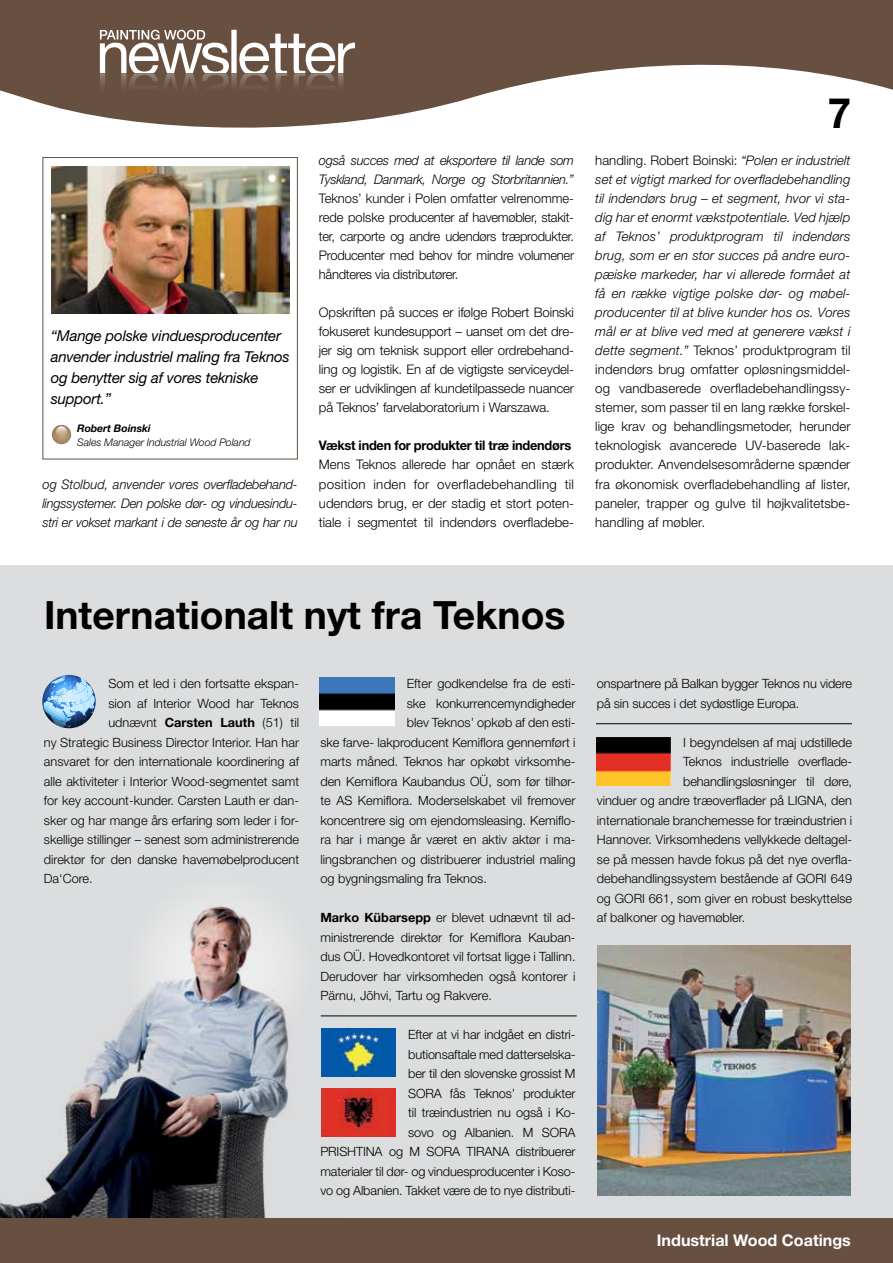
<style>
.page{position:relative;width:893px;height:1263px;background:#fff}
.page>*{position:absolute;margin:0;border:0;box-sizing:border-box;transform-origin:0 0}
.t1{font:700 42px "Helvetica Neue LT Std";color:#000}
.t2{font:700 39px "Helvetica Neue LT Std";color:#000}
.t3{font:700 16.2px "Helvetica Neue LT Std";color:#fff}
.t4{font:italic 15px/21px "Helvetica Neue LT Std";letter-spacing:-.015em;color:#000}
.t5{font:300 13.2px/19px "Helvetica Neue LT Std";letter-spacing:-.005em;color:#000;text-align:justify}
.t6{font:italic 300 13.2px/19px "Helvetica Neue LT Std";letter-spacing:-.02em;color:#000;text-align:justify}
.t7{font:700 13.2px "Helvetica Neue LT Std";letter-spacing:-.02em;color:#000}
.t8{font:300 12.75px/19.5px "Helvetica Neue LT Std";color:#000;text-align:justify}
.t9{font:italic 300 10.5px "Helvetica Neue LT Std";letter-spacing:-.005em;color:#000}
.t10{font:italic 700 10.5px "Helvetica Neue LT Std";letter-spacing:-.005em;color:#000}
.s1{font-style:italic}
.s2{font-weight:700}
</style>
<div class="page">
<div style="left:0;top:565px;width:893px;height:698px;background:#dcddde"></div>
<img style="left:0;top:904px;width:344px;height:315px">
<div style="left:0;top:1219px;width:893px;height:44px;background:#685041"></div>
<svg style="left:0;top:0;width:893px;height:128px;fill:#685041"></svg>
<svg style="left:100px;top:30px;width:255px;height:87px"></svg>
<img style="left:321px;top:1028px;width:74px;height:48px">
<img style="left:321px;top:1088px;width:74px;height:48px">
<img style="left:320px;top:677px;width:74px;height:49px">
<img style="left:596px;top:737px;width:74px;height:48px">
<div style="left:43px;top:157px;width:255px;height:302px;background:#fff;border:1px solid #685041"></div>
<img style="left:52px;top:167px;width:238px;height:146px">
<svg style="left:52px;top:425px;width:19px;height:19px"></svg>
<svg style="left:56px;top:426px;width:11px;height:13px"></svg>
<svg style="left:42px;top:675px;width:54px;height:53px"></svg>
<hr style="left:321px;top:1016px;width:256px;height:1px;background:#000">
<hr style="left:596px;top:723px;width:256px;height:1px;background:#000">
<img style="left:598px;top:945px;width:252px;height:251px">
<p class="t4" style="left:51px;top:325px;width:240px">“Mange polske vinduesproducenter anvender industriel maling fra Teknos og benytter sig af vores tekniske support.”</p>
<p class="t10" style="left:77px;top:422px;width:75px">Robert Boinski</p>
<p class="t9" style="left:77px;top:436px;width:175px">Sales Manager Industrial Wood Poland</p>
<p class="t6" style="left:43px;top:474px;width:257px">og Stolbud, anvender vores overfladebehand&shy;lingssystemer. Den polske dør- og vinduesindu&shy;stri er vokset markant i de seneste år og har nu</p>
<p class="t6" style="left:319px;top:150px;width:257px">også succes med at eksportere til lande som<br>Tyskland, Danmark, Norge og Storbritannien.”</p>
<p class="t5" style="left:319px;top:188px;width:257px">Teknos’ kunder i Polen omfatter velrenomme&shy;rede polske producenter af havemøbler, stakit&shy;ter, carporte og andre udendørs træprodukter.<br>Producenter med behov for mindre volumener håndteres via distributører.</p>
<p class="t5" style="left:319px;top:303px;width:257px">Opskriften på succes er ifølge Robert Boinski fokuseret kundesupport – uanset om det dre&shy;jer sig om teknisk support eller ordrebehand&shy;ling og logistik. En af de vigtigste serviceydel&shy;ser er udviklingen af kundetilpassede nuancer på Teknos’ farvelaboratorium i Warszawa.</p>
<p class="t7" style="left:319px;top:438px;width:254px">Vækst inden for produkter til træ indendørs</p>
<p class="t5" style="left:319px;top:455px;width:257px">Mens Teknos allerede har opnået en stærk position inden for overfladebehandling til udendørs brug, er der stadig et stort poten&shy;tiale i segmentet til indendørs overfladebe-</p>
<h1 class="t1" style="left:828px;top:87px;width:25px">7</h1>
<p class="t5" style="left:595px;top:150px;width:257px">handling. Robert Boinski: <span class="s1">“Polen er industrielt set et vigtigt marked for overfladebehandling til indendørs brug – et segment, hvor vi sta&shy;dig har et enormt vækstpotentiale. Ved hjælp af Teknos’ produktprogram til indendørs brug, som er en stor succes på andre euro&shy;pæiske markeder, har vi allerede formået at få en række vigtige polske dør- og møbel&shy;producenter til at blive kunder hos os. Vores mål er at blive ved med at generere vækst i dette segment.”</span> Teknos’ produktprogram til indendørs brug omfatter opløsningsmiddel&shy;og vandbaserede overfladebehandlingssy&shy;stemer, som passer til en lang række forskel&shy;lige krav og behandlingsmetoder, herunder teknologisk avancerede UV-baserede lak&shy;produkter. Anvendelsesområderne spænder fra økonomisk overfladebehandling af lister, paneler, trapper og gulve til højkvalitetsbe&shy;handling af møbler.</p>
<h2 class="t2" style="left:44px;top:591px;width:523px">Internationalt nyt fra Teknos</h2>
<p class="t8" style="left:108px;top:674px;width:192px">Som et led i den fortsatte ekspan-</p>
<p class="t8" style="left:108px;top:693px;width:192px">sion af Interior Wood har Teknos</p>
<p class="t8" style="left:108px;top:713px;width:192px">udnævnt <span class="s2">Carsten Lauth</span> (51) til</p>
<p class="t8" style="left:44px;top:732px;width:257px">ny Strategic Business Director Interior. Han har</p>
<p class="t8" style="left:44px;top:752px;width:257px">ansvaret for den internationale koordinering af</p>
<p class="t8" style="left:44px;top:771px;width:257px">alle aktiviteter i Interior Wood-segmentet samt</p>
<p class="t8" style="left:44px;top:791px;width:257px">for key account-kunder. Carsten Lauth er dan-</p>
<p class="t8" style="left:44px;top:810px;width:257px">sker og har mange års erfaring som leder i for-</p>
<p class="t8" style="left:44px;top:830px;width:257px">skellige stillinger – senest som administrerende</p>
<p class="t8" style="left:44px;top:849px;width:257px">direktør for den danske havemøbelproducent</p>
<p class="t8" style="left:44px;top:869px;width:50px">Da‘Core.</p>
<p class="t8" style="left:407px;top:674px;width:170px">Efter godkendelse fra de esti-</p>
<p class="t8" style="left:407px;top:693px;width:170px">ske konkurrencemyndigheder</p>
<p class="t8" style="left:407px;top:713px;width:170px">blev Teknos’ opkøb af den esti-</p>
<p class="t8" style="left:320px;top:732px;width:257px">ske farve- lakproducent Kemiflora gennemført i</p>
<p class="t8" style="left:320px;top:752px;width:257px">marts måned. Teknos har opkøbt virksomhe-</p>
<p class="t8" style="left:320px;top:771px;width:257px">den Kemiflora Kaubandus OÜ, som før tilhør-</p>
<p class="t8" style="left:320px;top:791px;width:257px">te AS Kemiflora. Moderselskabet vil fremover</p>
<p class="t8" style="left:320px;top:810px;width:257px">koncentrere sig om ejendomsleasing. Kemiflo-</p>
<p class="t8" style="left:320px;top:829px;width:257px">ra har i mange år været en aktiv aktør i ma-</p>
<p class="t8" style="left:320px;top:849px;width:257px">lingsbranchen og distribuerer industriel maling</p>
<p class="t8" style="left:320px;top:868px;width:168px">og bygningsmaling fra Teknos.</p>
<p class="t8" style="left:320px;top:907px;width:257px"><span class="s2">Marko Kübarsepp</span> er blevet udnævnt til ad&shy;ministrerende direktør for Kemiflora Kauban&shy;dus OÜ. Hovedkontoret vil fortsat ligge i Tallinn.<br>Derudover har virksomheden også kontorer i Pärnu, Jõhvi, Tartu og Rakvere.</p>
<p class="t8" style="left:320px;top:1024px;width:257px;text-align:right">Efter at vi har indgået en distri-<br>butionsaftale med datterselska-<br>ber til den slovenske grossist M<br>SORA fås Teknos’ produkter<br>til træindustrien nu også i Ko-<br>sovo og Albanien. M SORA<br>PRISHTINA og M SORA TIRANA distribuerer materialer til dør- og vinduesproducenter i Koso&shy;vo og Albanien. Takket være de to nye distributi-</p>
<p class="t8" style="left:597px;top:673px;width:257px">onspartnere på Balkan bygger Teknos nu videre på sin succes i det sydøstlige Europa.</p>
<p class="t8" style="left:683px;top:732px;width:170px">I begyndelsen af maj udstillede</p>
<p class="t8" style="left:683px;top:751px;width:170px">Teknos industrielle overflade-</p>
<p class="t8" style="left:683px;top:771px;width:170px">behandlingsløsninger til døre,</p>
<p class="t8" style="left:597px;top:790px;width:257px">vinduer og andre træoverflader på LIGNA, den</p>
<p class="t8" style="left:597px;top:810px;width:257px">internationale branchemesse for træindustrien i</p>
<p class="t8" style="left:597px;top:829px;width:257px">Hannover. Virksomhedens vellykkede deltagel-</p>
<p class="t8" style="left:597px;top:849px;width:257px">se på messen havde fokus på det nye overfla-</p>
<p class="t8" style="left:597px;top:868px;width:257px">debehandlingssystem bestående af GORI 649</p>
<p class="t8" style="left:597px;top:888px;width:257px">og GORI 661, som giver en robust beskyttelse</p>
<p class="t8" style="left:597px;top:907px;width:150px">af balkoner og havemøbler.</p>
<p class="t3" style="left:657px;top:1230px;width:196px">Industrial Wood Coatings</p>
</div>
